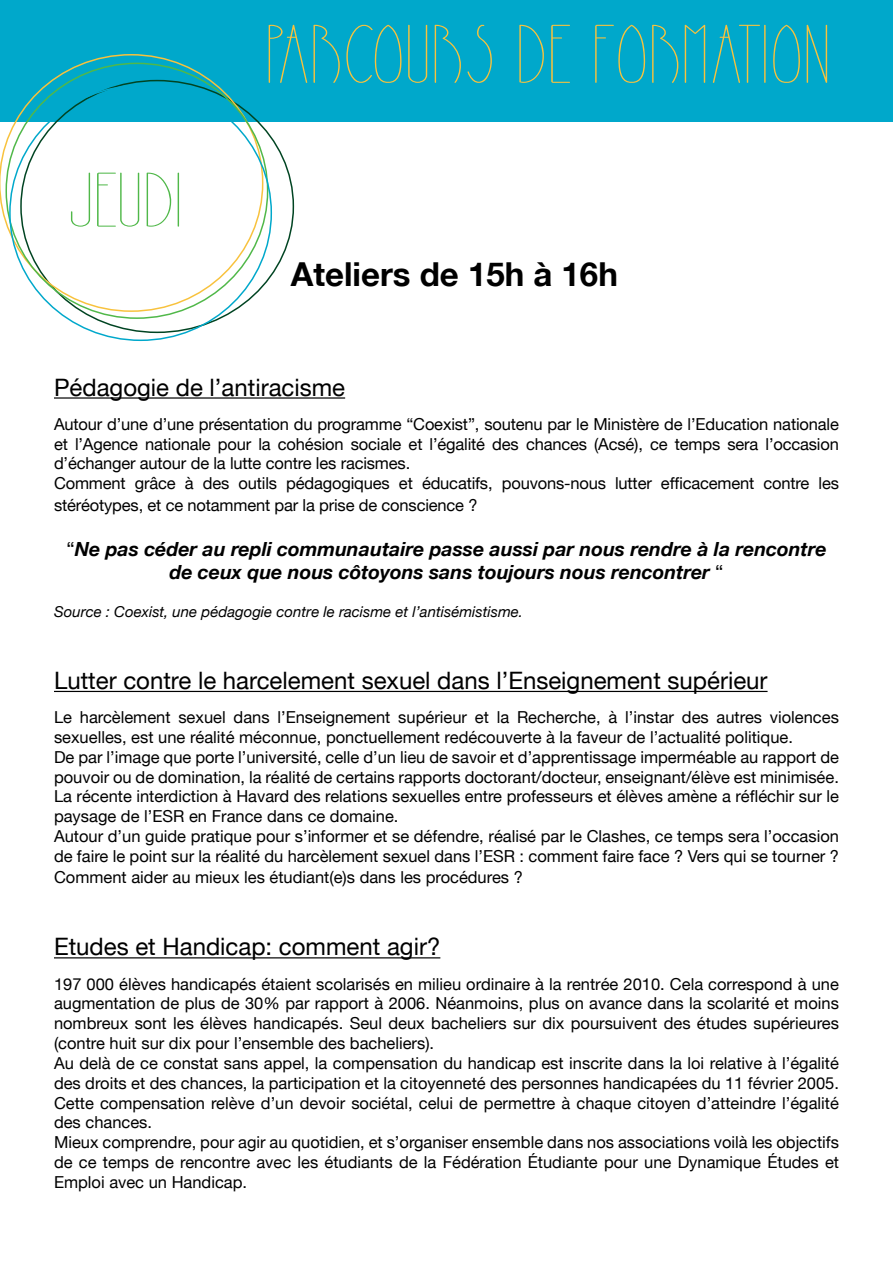
<style>
.page{position:relative;width:893px;height:1263px;background:#fff}
.page>*{position:absolute;margin:0;border:0;box-sizing:border-box;transform-origin:0 0}
.t1{font:64.5px "La Piedrita";color:#f8c23d;scale:1.3 1}
.t2{font:60px "La Piedrita";color:#50b849;scale:1.4 1}
.t3{font:700 33px "Helvetica Neue LT";color:#000}
.t4{font:24px "Helvetica Neue LT";color:#000}
.t5{font:italic 700 19.5px/23.4px "Helvetica Neue LT";color:#000;text-align:center}
.t6{font:16.5px/19.8px "Helvetica Neue LT";color:#000}
.t7{font:italic 15px "Helvetica Neue LT";color:#000}
.s1{font-weight:400;font-style:normal}
</style>
<div class="page">
<div style="left:0;top:0;width:893px;height:121px;background:#00a8cb"></div>
<svg style="left:0;top:54px;width:263px;height:258px"></svg>
<hr style="left:54px;top:397px;width:291px;height:2px;background:#000">
<hr style="left:54px;top:691px;width:714px;height:1px;background:#000">
<hr style="left:54px;top:957px;width:386px;height:1px;background:#000">
<h2 class="t2" style="left:70px;top:163px;width:51px">JEUDI</h2>
<h1 class="t1" style="left:268px;top:15px;width:290px">PARCOURS DE FORMATION</h1>
<h3 class="t3" style="left:291px;top:254px;width:328px">Ateliers de 15h à 16h</h3>
<h3 class="t4" style="left:54px;top:373px;width:293px">Pédagogie de l’antiracisme</h3>
<p class="t6" style="left:54px;top:414px;width:786px">Autour d’une d’une présentation du programme “Coexist”, soutenu par le Ministère de l’Education nationale et l’Agence nationale pour la cohésion sociale et l’égalité des chances (Acsé), ce temps sera l’occasion d’échanger autour de la lutte contre les racismes.<br>Comment grâce à des outils pédagogiques et éducatifs, pouvons-nous lutter efficacement contre les</p>
<p class="t6" style="left:54px;top:495px;width:425px">stéréotypes, et ce notamment par la prise de conscience ?</p>
<p class="t5" style="left:66px;top:537px;width:762px"><span class="s1">“</span>Ne pas céder au repli communautaire passe aussi par nous rendre à la rencontre de ceux que nous côtoyons sans toujours nous rencontrer <span class="s1">“</span></p>
<p class="t7" style="left:54px;top:603px;width:471px">Source : Coexist, une pédagogie contre le racisme et l’antisémistisme.</p>
<h3 class="t4" style="left:54px;top:666px;width:715px">Lutter contre le harcelement sexuel dans l’Enseignement supérieur</h3>
<p class="t6" style="left:54px;top:707px;width:787px">Le harcèlement sexuel dans l’Enseignement supérieur et la Recherche, à l’instar des autres violences sexuelles, est une réalité méconnue, ponctuellement redécouverte à la faveur de l’actualité politique.<br>De par l’image que porte l’université, celle d’un lieu de savoir et d’apprentissage imperméable au rapport de pouvoir ou de domination, la réalité de certains rapports doctorant/docteur, enseignant/élève est minimisée.<br>La récente interdiction à Havard des relations sexuelles entre professeurs et élèves amène a réfléchir sur le paysage de l’ESR en France dans ce domaine.<br>Autour d’un guide pratique pour s’informer et se défendre, réalisé par le Clashes, ce temps sera l’occasion de faire le point sur la réalité du harcèlement sexuel dans l’ESR : comment faire face ? Vers qui se tourner ?</p>
<p class="t6" style="left:54px;top:867px;width:470px">Comment aider au mieux les étudiant(e)s dans les procédures ?</p>
<h3 class="t4" style="left:54px;top:933px;width:388px">Etudes et Handicap: comment agir?</h3>
<p class="t6" style="left:54px;top:974px;width:786px">197 000 élèves handicapés étaient scolarisés en milieu ordinaire à la rentrée 2010. Cela correspond à une augmentation de plus de 30% par rapport à 2006. Néanmoins, plus on avance dans la scolarité et moins nombreux sont les élèves handicapés. Seul deux bacheliers sur dix poursuivent des études supérieures (contre huit sur dix pour l’ensemble des bacheliers).<br>Au delà de ce constat sans appel, la compensation du handicap est inscrite dans la loi relative à l’égalité des droits et des chances, la participation et la citoyenneté des personnes handicapées du 11 février 2005.<br>Cette compensation relève d’un devoir sociétal, celui de permettre à chaque citoyen d’atteindre l’égalité des chances.<br>Mieux comprendre, pour agir au quotidien, et s’organiser ensemble dans nos associations voilà les objectifs de ce temps de rencontre avec les étudiants de la Fédération Étudiante pour une Dynamique Études et Emploi avec un Handicap.</p>
</div>
